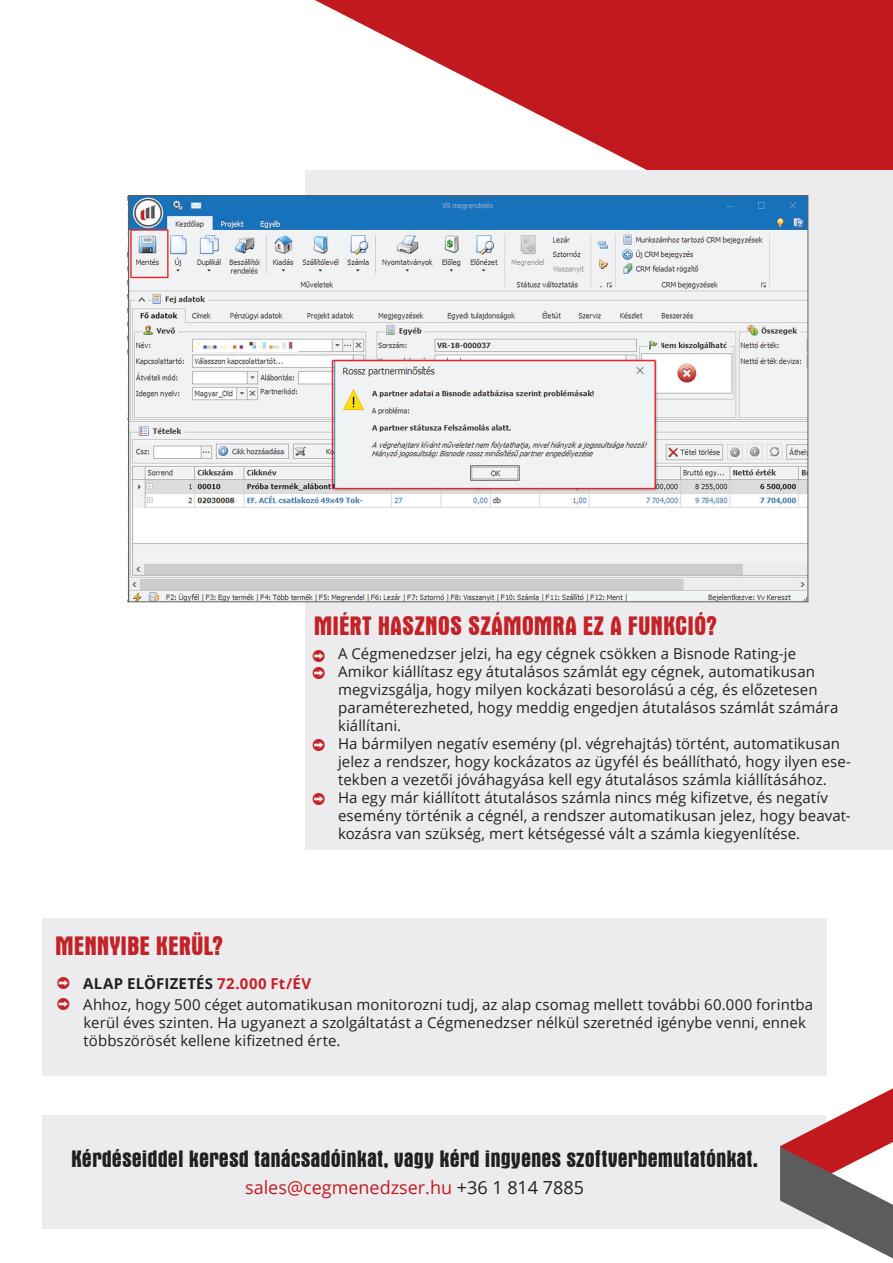
<style>
.page{position:relative;width:893px;height:1263px;background:#fff}
.page>*{position:absolute;margin:0;border:0;box-sizing:border-box;transform-origin:0 0}
.t1{font:700 condensed 27px "Aurora BT";color:#c32227}
.t2{font:700 condensed 24px "Aurora BT";color:#231f20}
.t3{font:18px "Open Sans";color:#c2191f}
.t4{font:18px/17.1px "KG Arrows";color:#c32227}
.t5{font:15px/18px "Open Sans";letter-spacing:.005em;color:#231f20}
.s1{font-family:"KG Arrows";font-size:18px;color:#c32227}
.s2{font-weight:700}
.s3{font-weight:700;color:#c32026}
.s4{color:#231f20}
</style>
<div class="page">
<div style="left:43px;top:1115px;width:783px;height:114px;background:#ececee"></div>
<svg style="left:780px;top:1088px;width:113px;height:170px"></svg>
<svg style="left:315px;top:0;width:578px;height:170px;fill:#c2191f"></svg>
<div style="left:306px;top:170px;width:587px;height:679px;background:#ececee"></div>
<img style="left:127px;top:196px;width:679px;height:406px">
<div style="left:43px;top:918px;width:784px;height:158px;background:#ececee"></div>
<h1 class="t1" style="left:55px;top:930px;width:169px">MENNYIBE KERÜL?</h1>
<h1 class="t1" style="left:314px;top:610px;width:404px">MIÉRT HASZNOS SZÁMOMRA EZ A FUNKCIÓ?</h1>
<p class="t5" style="left:338px;top:644px;width:515px">A Cégmenedzser jelzi, ha egy cégnek csökken a Bisnode Rating-je<br>Amikor kiállítasz egy átutalásos számlát egy cégnek, automatikusan megvizsgálja, hogy milyen kockázati besorolású a cég, és előzetesen paraméterezheted, hogy meddig engedjen átutalásos számlát számára kiállítani.<br>Ha bármilyen negatív esemény (pl. végrehajtás) történt, automatikusan jelez a rendszer, hogy kockázatos az ügyfél és beállítható, hogy ilyen ese&shy;tekben a vezetői jóváhagyása kell egy átutalásos számla kiállításához.<br>Ha egy már kiállított átutalásos számla nincs még kifizetve, és negatív esemény történik a cégnél, a rendszer automatikusan jelez, hogy beavat&shy;kozásra van szükség, mert kétségessé vált a számla kiegyenlítése.</p>
<p class="t4" style="left:312px;top:648px;width:16px">h h</p>
<p class="t4" style="left:312px;top:737px;width:16px">h</p>
<p class="t4" style="left:312px;top:791px;width:16px">h</p>
<p class="t5" style="left:56px;top:972px;width:758px;line-height:21.6px"><span class="s1">h</span> <span class="s2">ALAP ELÖFIZETÉS</span> <span class="s3">72.000 Ft/ÉV<br></span><span class="s1">h</span> Ahhoz, hogy 500 céget automatikusan monitorozni tudj, az alap csomag mellett további 60.000 forintba</p>
<p class="t5" style="left:84px;top:1013px;width:724px">kerül éves szinten. Ha ugyanezt a szolgáltatást a Cégmenedzser nélkül szeretnéd igénybe venni, ennek többszörösét kellene kifizetned érte.</p>
<h2 class="t2" style="left:71px;top:1145px;width:689px">Kérdéseiddel keresd tanácsadóinkat, vagy kérd ingyenes szoftverbemutatónkat.</h2>
<p class="t3" style="left:245px;top:1175px;width:340px">sales@cegmenedzser.hu <span class="s4">+36 1 814 7885</span></p>
</div>
